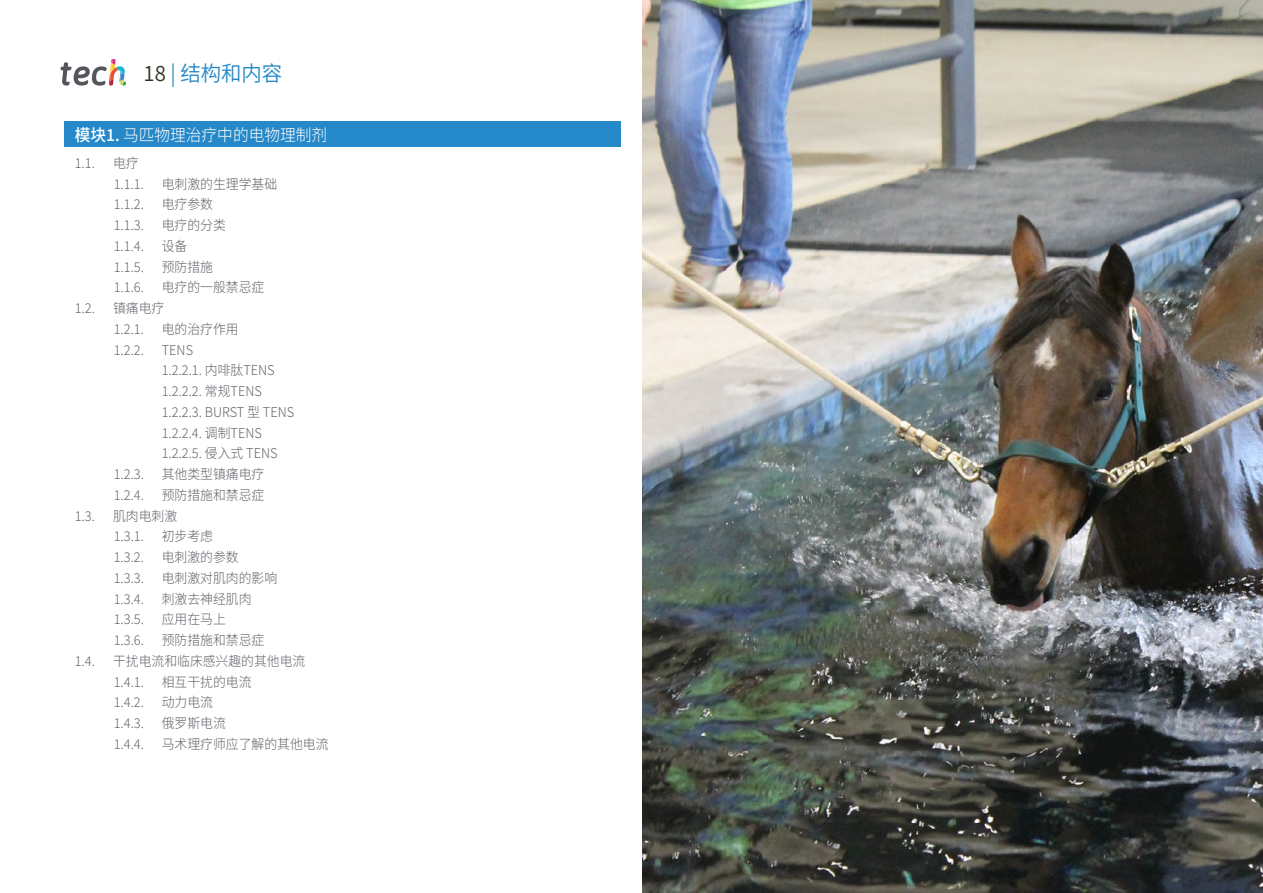
<style>
.page{position:relative;width:1263px;height:893px;background:#fff}
.page>*{position:absolute;margin:0;border:0;box-sizing:border-box;transform-origin:0 0}
.t1{font:21px "Source Han Sans CN";color:#2488c9}
.t2{font:300 16.5px "Source Han Sans CN";color:#fff;scale:.95 1}
.t3{font:300 13.5px/20.7px "Source Han Sans CN";color:#61646a;scale:.95 1}
.s1{color:#312e20}
.s2{font-weight:500}
</style>
<div class="page">
<div style="left:64px;top:121px;width:557px;height:26px;background:#2488c9"></div>
<svg style="left:61px;top:59px;width:65px;height:27px"></svg>
<img style="left:642px;top:0;width:621px;height:893px">
<h1 class="t1" style="left:144px;top:61px;width:140px"><span class="s1">18</span> | 结构和内容</h1>
<p class="t2" style="left:75px;top:125px;width:267px"><span class="s2">模块1.</span> 马匹物理治疗中的电物理制剂</p>
<p class="t3" style="left:75px;top:153px;width:23px">1.1.</p>
<p class="t3" style="left:113px;top:153px;width:34px">电疗<br>1.1.1.</p>
<p class="t3" style="left:162px;top:174px;width:123px">电刺激的生理学基础</p>
<p class="t3" style="left:114px;top:194px;width:33px">1.1.2.</p>
<p class="t3" style="left:162px;top:194px;width:55px">电疗参数</p>
<p class="t3" style="left:114px;top:215px;width:33px">1.1.3.</p>
<p class="t3" style="left:162px;top:215px;width:69px">电疗的分类</p>
<p class="t3" style="left:114px;top:236px;width:33px">1.1.4.</p>
<p class="t3" style="left:162px;top:236px;width:28px">设备</p>
<p class="t3" style="left:114px;top:257px;width:33px">1.1.5.</p>
<p class="t3" style="left:162px;top:257px;width:55px">预防措施</p>
<p class="t3" style="left:114px;top:277px;width:33px">1.1.6.</p>
<p class="t3" style="left:162px;top:277px;width:110px">电疗的一般禁忌症</p>
<p class="t3" style="left:75px;top:298px;width:23px">1.2.</p>
<p class="t3" style="left:113px;top:298px;width:55px">镇痛电疗<br>1.2.1.</p>
<p class="t3" style="left:162px;top:319px;width:82px">电的治疗作用</p>
<p class="t3" style="left:114px;top:340px;width:33px">1.2.2.</p>
<p class="t3" style="left:162px;top:340px;width:141px">TENS<br>1.2.2.1. 内啡肽TENS<br>1.2.2.2. 常规TENS<br>1.2.2.3. BURST 型 TENS<br>1.2.2.4. 调制TENS<br>1.2.2.5. 侵入式 TENS</p>
<p class="t3" style="left:114px;top:464px;width:33px">1.2.3.</p>
<p class="t3" style="left:162px;top:464px;width:110px">其他类型镇痛电疗</p>
<p class="t3" style="left:114px;top:485px;width:33px">1.2.4.</p>
<p class="t3" style="left:162px;top:485px;width:110px">预防措施和禁忌症</p>
<p class="t3" style="left:75px;top:506px;width:23px">1.3.</p>
<p class="t3" style="left:113px;top:506px;width:69px">肌肉电刺激<br>1.3.1.</p>
<p class="t3" style="left:162px;top:526px;width:55px">初步考虑</p>
<p class="t3" style="left:114px;top:547px;width:33px">1.3.2.</p>
<p class="t3" style="left:162px;top:547px;width:82px">电刺激的参数</p>
<p class="t3" style="left:114px;top:568px;width:33px">1.3.3.</p>
<p class="t3" style="left:162px;top:568px;width:123px">电刺激对肌肉的影响</p>
<p class="t3" style="left:114px;top:589px;width:33px">1.3.4.</p>
<p class="t3" style="left:162px;top:589px;width:96px">刺激去神经肌肉</p>
<p class="t3" style="left:114px;top:609px;width:33px">1.3.5.</p>
<p class="t3" style="left:162px;top:609px;width:69px">应用在马上</p>
<p class="t3" style="left:114px;top:630px;width:33px">1.3.6.</p>
<p class="t3" style="left:162px;top:630px;width:110px">预防措施和禁忌症</p>
<p class="t3" style="left:75px;top:651px;width:23px">1.4.</p>
<p class="t3" style="left:113px;top:651px;width:204px">干扰电流和临床感兴趣的其他电流<br>1.4.1.</p>
<p class="t3" style="left:162px;top:672px;width:96px">相互干扰的电流</p>
<p class="t3" style="left:114px;top:692px;width:33px">1.4.2.</p>
<p class="t3" style="left:162px;top:692px;width:55px">动力电流</p>
<p class="t3" style="left:114px;top:713px;width:33px">1.4.3.</p>
<p class="t3" style="left:162px;top:713px;width:69px">俄罗斯电流</p>
<p class="t3" style="left:114px;top:734px;width:33px">1.4.4.</p>
<p class="t3" style="left:162px;top:734px;width:177px">马术理疗师应了解的其他电流</p>
</div>
